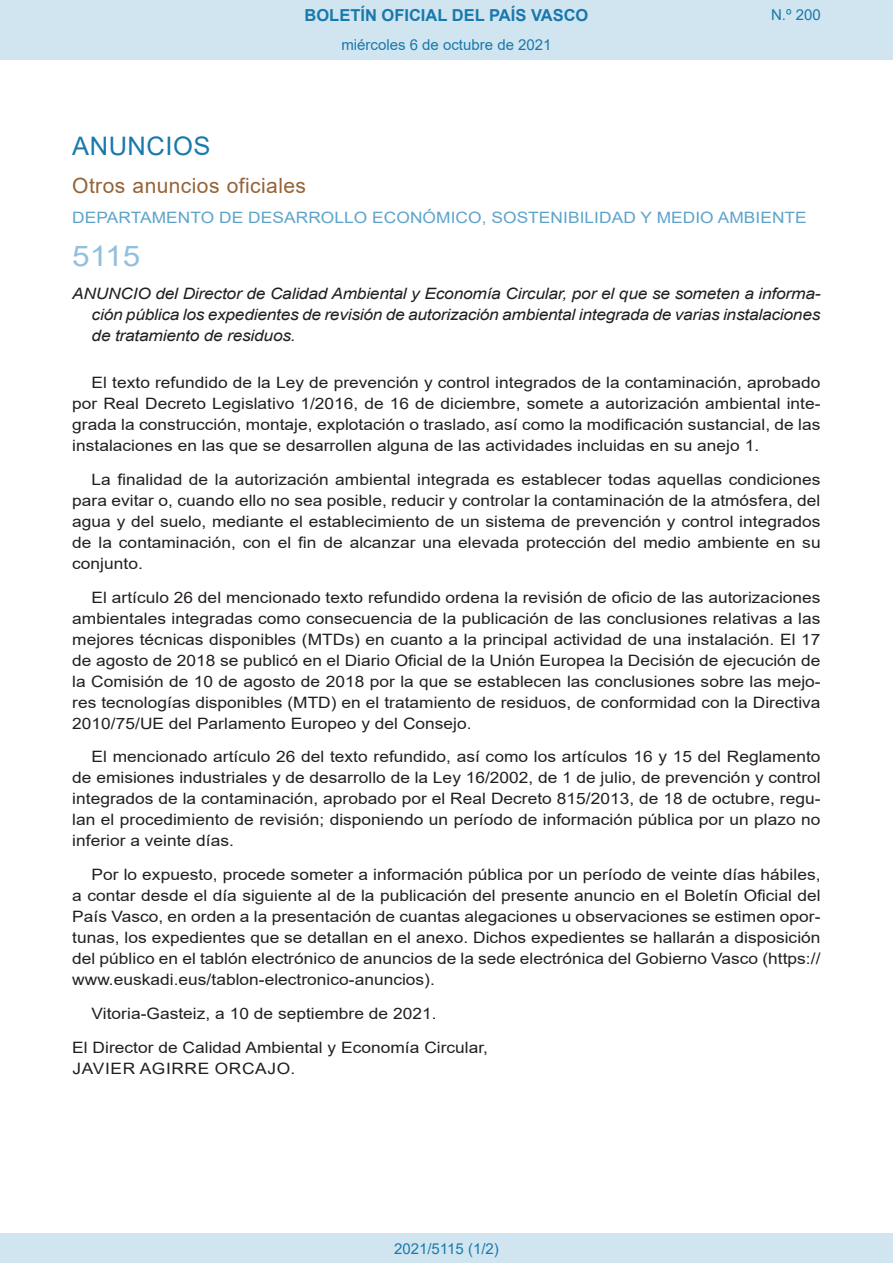
<style>
.page{position:relative;width:893px;height:1263px;background:#fff}
.page>*{position:absolute;margin:0;border:0;box-sizing:border-box;transform-origin:0 0}
.BOPVOrden{font:28.5px "Arial";color:#90c0db;scale:1.11 1}
.BOPVSeccion{font:25.5px "Arial";letter-spacing:.02em;color:#1879ad}
.BOPVSubseccion{font:21px "Arial";letter-spacing:.02em;color:#956338}
.t1{font:700 16.5px "Arial";color:#1879ad}
.BOPVDetalle{font:15.6px/21px "Arial";color:#231f20;text-align:justify;scale:1.11 1}
.BOPVTitulo{font:italic 15.6px/21px "Arial";letter-spacing:-.015em;color:#231f20;text-align:justify;scale:1.11 1}
.BOPVOrganismo{font:15.6px "Arial";letter-spacing:.005em;color:#5ea4ca;scale:1.11 1}
.BOPVFirmaPuesto{font:15.6px "Arial";color:#231f20;scale:1.11 1}
.BOPVFirmaLugFec{font:15.6px "Arial";color:#231f20;scale:1.11 1}
.BOPVFirmaNombre{font:15.6px "Arial";letter-spacing:.035em;color:#231f20;scale:1.11 1}
.Paginacion_Centro{font:15px "Arial";color:#1879ad}
</style>
<div class="page">
<div style="left:0;top:0;width:893px;height:60px;background:#d0e5f0"></div>
<div style="left:0;top:1233px;width:893px;height:30px;background:#d0e5f0"></div>
<p class="t1" style="left:305px;top:3px;width:285px">BOLETÍN OFICIAL DEL PAÍS VASCO</p>
<p class="Paginacion_Centro" style="left:341px;top:35px;width:212px">miércoles 6 de octubre de 2021</p>
<p class="Paginacion_Centro" style="left:771px;top:5px;width:51px">N.º 200</p>
<p class="BOPVSeccion" style="left:72px;top:128px;width:140px">ANUNCIOS</p>
<p class="BOPVSubseccion" style="left:72px;top:171px;width:235px">Otros anuncios oficiales</p>
<p class="BOPVOrganismo" style="left:72px;top:207px;width:663px">DEPARTAMENTO DE DESARROLLO ECONÓMICO, SOSTENIBILIDAD Y MEDIO AMBIENTE</p>
<p class="BOPVOrden" style="left:72px;top:236px;width:63px">5115</p>
<p class="BOPVTitulo" style="left:92px;top:284px;width:658px;text-indent:-19px">ANUNCIO del Director de Calidad Ambiental y Economía Circular, por el que se someten a informa&shy;ción pública los expedientes de revisión de autorización ambiental integrada de varias instalaciones de tratamiento de residuos.</p>
<p class="BOPVDetalle" style="left:72px;top:372px;width:676px;text-indent:19px">El texto refundido de la Ley de prevención y control integrados de la contaminación, aprobado por Real Decreto Legislativo 1/2016, de 16 de diciembre, somete a autorización ambiental inte&shy;grada la construcción, montaje, explotación o traslado, así como la modificación sustancial, de las instalaciones en las que se desarrollen alguna de las actividades incluidas en su anejo 1.</p>
<p class="BOPVDetalle" style="left:72px;top:469px;width:676px;text-indent:19px">La finalidad de la autorización ambiental integrada es establecer todas aquellas condiciones para evitar o, cuando ello no sea posible, reducir y controlar la contaminación de la atmósfera, del agua y del suelo, mediante el establecimiento de un sistema de prevención y control integrados de la contaminación, con el fin de alcanzar una elevada protección del medio ambiente en su conjunto.</p>
<p class="BOPVDetalle" style="left:72px;top:586px;width:676px;text-indent:19px">El artículo 26 del mencionado texto refundido ordena la revisión de oficio de las autorizaciones ambientales integradas como consecuencia de la publicación de las conclusiones relativas a las mejores técnicas disponibles (MTDs) en cuanto a la principal actividad de una instalación. El 17 de agosto de 2018 se publicó en el Diario Oficial de la Unión Europea la Decisión de ejecución de la Comisión de 10 de agosto de 2018 por la que se establecen las conclusiones sobre las mejo&shy;res tecnologías disponibles (MTD) en el tratamiento de residuos, de conformidad con la Directiva 2010/75/UE del Parlamento Europeo y del Consejo.</p>
<p class="BOPVDetalle" style="left:72px;top:746px;width:676px;text-indent:19px">El mencionado artículo 26 del texto refundido, así como los artículos 16 y 15 del Reglamento de emisiones industriales y de desarrollo de la Ley 16/2002, de 1 de julio, de prevención y control integrados de la contaminación, aprobado por el Real Decreto 815/2013, de 18 de octubre, regu&shy;lan el procedimiento de revisión; disponiendo un período de información pública por un plazo no inferior a veinte días.</p>
<p class="BOPVDetalle" style="left:72px;top:864px;width:676px;text-indent:19px">Por lo expuesto, procede someter a información pública por un período de veinte días hábiles, a contar desde el día siguiente al de la publicación del presente anuncio en el Boletín Oficial del País Vasco, en orden a la presentación de cuantas alegaciones u observaciones se estimen opor&shy;tunas, los expedientes que se detallan en el anexo. Dichos expedientes se hallarán a disposición del público en el tablón electrónico de anuncios de la sede electrónica del Gobierno Vasco (https:// www.euskadi.eus/tablon-electronico-anuncios).</p>
<p class="BOPVFirmaLugFec" style="left:92px;top:1002px;width:312px">Vitoria-Gasteiz, a 10 de septiembre de 2021.</p>
<p class="BOPVFirmaPuesto" style="left:72px;top:1036px;width:376px">El Director de Calidad Ambiental y Economía Circular,</p>
<p class="BOPVFirmaNombre" style="left:73px;top:1057px;width:202px">JAVIER AGIRRE ORCAJO.</p>
<p class="Paginacion_Centro" style="left:394px;top:1238px;width:106px">2021/5115 (1/2)</p>
</div>
